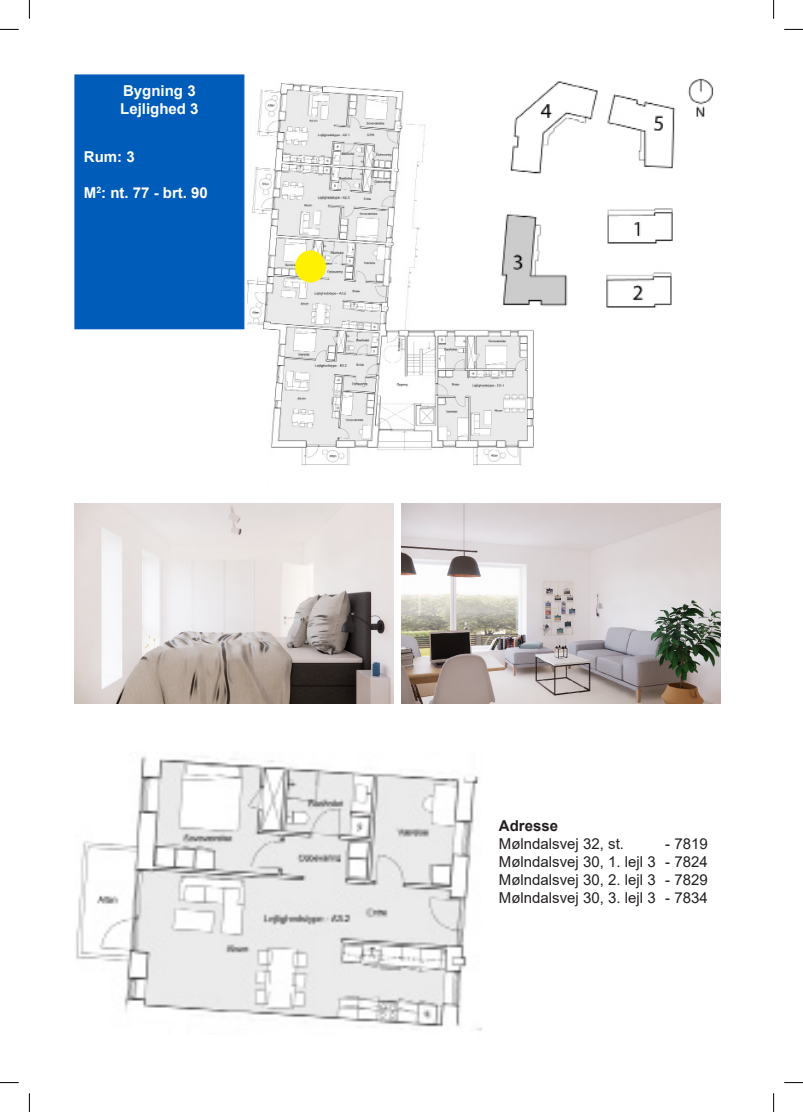
<style>
.page{position:relative;width:803px;height:1112px;background:#fff}
.page>*{position:absolute;margin:0;border:0;box-sizing:border-box;transform-origin:0 0}
.t1{font:15px "Arial";color:#231f20}
.t2{font:700 15px "Arial";color:#fff}
.t3{font:700 15px "Arial";color:#231f20}
</style>
<div class="page">
<img style="left:248px;top:83px;width:286px;height:383px">
<div style="left:296px;top:251px;width:29px;height:31px;background:#fff101;border-radius:50%"></div>
<div style="left:295px;top:250px;width:31px;height:32px;border:1px solid #fff101;border-radius:50%"></div>
<img style="left:482px;top:78px;width:232px;height:231px">
<div style="left:74px;top:74px;width:170px;height:255px;background:#005cb9;border:1px solid #005cb9"></div>
<img style="left:76px;top:756px;width:406px;height:275px">
<img style="left:401px;top:503px;width:319px;height:200px">
<img style="left:74px;top:503px;width:319px;height:200px">
<svg style="left:0;top:29px;width:19px;height:1px"></svg>
<svg style="left:784px;top:29px;width:19px;height:1px"></svg>
<svg style="left:0;top:1082px;width:19px;height:1px"></svg>
<svg style="left:784px;top:1082px;width:19px;height:1px"></svg>
<svg style="left:29px;top:0;width:1px;height:19px"></svg>
<svg style="left:29px;top:1093px;width:1px;height:18px"></svg>
<svg style="left:773px;top:0;width:1px;height:19px"></svg>
<svg style="left:773px;top:1093px;width:1px;height:18px"></svg>
<p class="t2" style="left:123px;top:80px;width:74px">Bygning 3</p>
<p class="t2" style="left:120px;top:98px;width:80px">Lejlighed 3</p>
<p class="t2" style="left:84px;top:146px;width:52px">Rum: 3</p>
<p class="t2" style="left:84px;top:182px;width:126px">M<sup>2</sup>: nt. 77 - brt. 90</p>
<p class="t3" style="left:499px;top:814px;width:61px">Adresse</p>
<p class="t1" style="left:499px;top:832px;width:127px">Mølndalsvej 32, st.</p>
<p class="t1" style="left:665px;top:832px;width:44px">- 7819</p>
<p class="t1" style="left:499px;top:850px;width:210px">Mølndalsvej 30, 1. lejl 3 - 7824</p>
<p class="t1" style="left:499px;top:868px;width:210px">Mølndalsvej 30, 2. lejl 3 - 7829</p>
<p class="t1" style="left:499px;top:886px;width:210px">Mølndalsvej 30, 3. lejl 3 - 7834</p>
</div>
